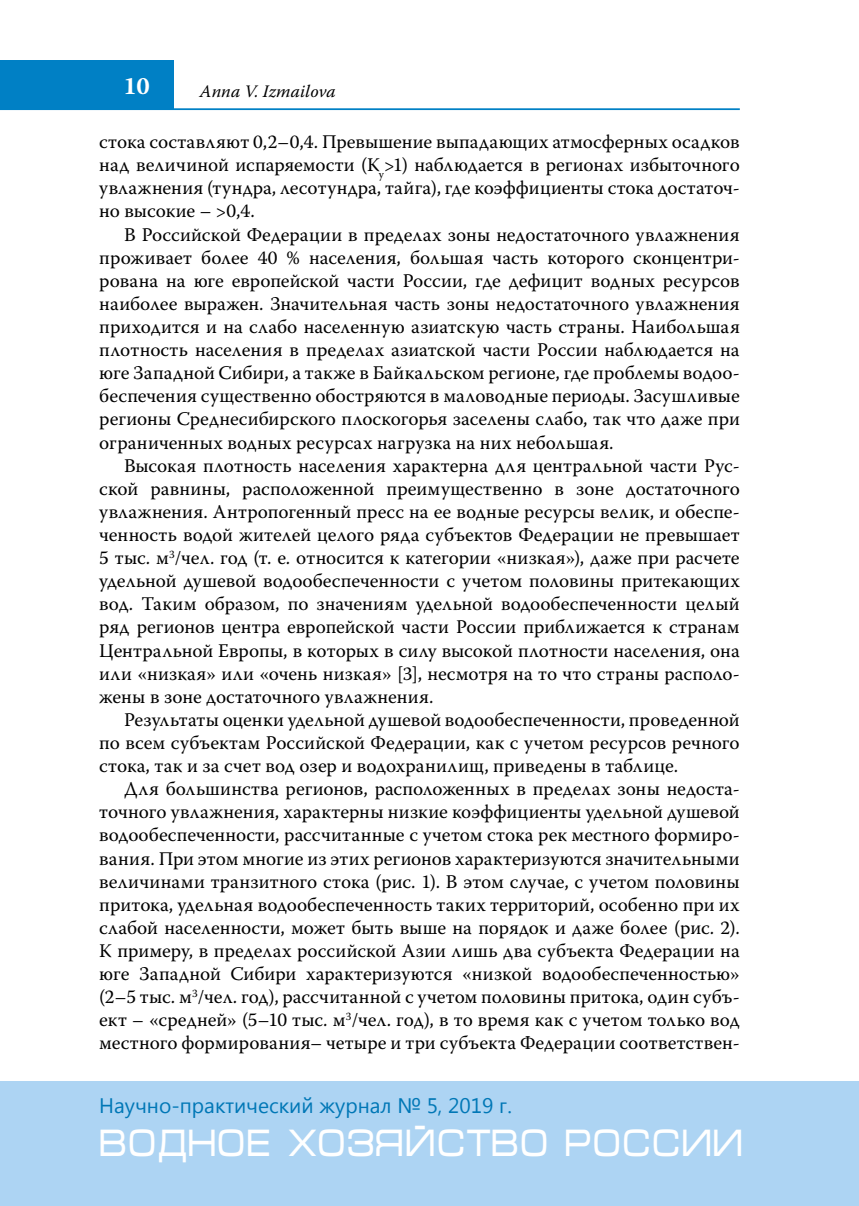
<style>
.page{position:relative;width:859px;height:1206px;background:#fff}
.page>*{position:absolute;margin:0;border:0;box-sizing:border-box;transform-origin:0 0}
.t1{font:38.5px "Micra C";color:#fff;scale:.83 1}
.t2{font:700 24.5px "Warnock Pro";color:#fff}
.t3{font:21px "Segoe UI";color:#0077b6}
.t4{font:19.25px/23.1px "Warnock Pro";letter-spacing:.005em;color:#000;text-align:justify}
.t5{font:italic 17.5px "Warnock Pro";color:#000}
</style>
<div class="page">
<hr style="left:0;top:108px;width:739px;height:2px;background:#0080c5">
<div style="left:0;top:60px;width:174px;height:50px;background:#0080c5"></div>
<div style="left:0;top:1081px;width:858px;height:124px;background:#add4f3"></div>
<p class="t2" style="left:123px;top:71px;width:28px">10</p>
<p class="t5" style="left:200px;top:81px;width:137px">Anna V. Izmailova</p>
<p class="t4" style="left:99px;top:130px;width:641px">стока составляют 0,2–0,4. Превышение выпадающих атмосферных осадков над величиной испаряемости (К<sub>у</sub>&gt;1) наблюдается в регионах избыточного увлажнения (тундра, лесотундра, тайга), где коэффициенты стока достаточ&shy;но высокие – &gt;0,4.</p>
<p class="t4" style="left:99px;top:222px;width:641px;text-indent:25px">В Российской Федерации в пределах зоны недостаточного увлажнения проживает более 40 % населения, большая часть которого сконцентри&shy;рована на юге европейской части России, где дефицит водных ресурсов наиболее выражен. Значительная часть зоны недостаточного увлажнения приходится и на слабо населенную азиатскую часть страны. Наибольшая плотность населения в пределах азиатской части России наблюдается на юге Западной Сибири, а также в Байкальском регионе, где проблемы водоо&shy;беспечения существенно обостряются в маловодные периоды. Засушливые регионы Среднесибирского плоскогорья заселены слабо, так что даже при ограниченных водных ресурсах нагрузка на них небольшая.</p>
<p class="t4" style="left:99px;top:453px;width:641px;text-indent:25px">Высокая плотность населения характерна для центральной части Рус&shy;ской равнины, расположенной преимущественно в зоне достаточного увлажнения. Антропогенный пресс на ее водные ресурсы велик, и обеспе&shy;ченность водой жителей целого ряда субъектов Федерации не превышает 5 тыс. м<sup>3</sup>/чел. год (т. е. относится к категории «низкая»), даже при расчете удельной душевой водообеспеченности с учетом половины притекающих вод. Таким образом, по значениям удельной водообеспеченности целый ряд регионов центра европейской части России приближается к странам Центральной Европы, в которых в силу высокой плотности населения, она или «низкая» или «очень низкая» [3], несмотря на то что страны располо&shy;жены в зоне достаточного увлажнения.</p>
<p class="t4" style="left:99px;top:707px;width:641px;text-indent:25px">Результаты оценки удельной душевой водообеспеченности, проведенной по всем субъектам Российской Федерации, как с учетом ресурсов речного стока, так и за счет вод озер и водохранилищ, приведены в таблице.</p>
<p class="t4" style="left:99px;top:777px;width:642px;text-indent:25px">Для большинства регионов, расположенных в пределах зоны недоста&shy;точного увлажнения, характерны низкие коэффициенты удельной душевой водообеспеченности, рассчитанные с учетом стока рек местного формиро&shy;вания. При этом многие из этих регионов характеризуются значительными величинами транзитного стока (рис. 1). В этом случае, с учетом половины притока, удельная водообеспеченность таких территорий, особенно при их слабой населенности, может быть выше на порядок и даже более (рис. 2).<br>К примеру, в пределах российской Азии лишь два субъекта Федерации на юге Западной Сибири характеризуются «низкой водообеспеченностью» (2–5 тыс. м<sup>3</sup>/чел. год), рассчитанной с учетом половины притока, один субъ&shy;ект – «средней» (5–10 тыс. м<sup>3</sup>/чел. год), в то время как с учетом только вод местного формирования– четыре и три субъекта Федерации соответствен-</p>
<p class="t3" style="left:99px;top:1090px;width:414px">Научно-практический журнал № 5, 2019 г.</p>
<h1 class="t1" style="left:99px;top:1126px;width:777px">ВОДНОЕ ХОЗЯЙСТВО РОССИИ</h1>
</div>
